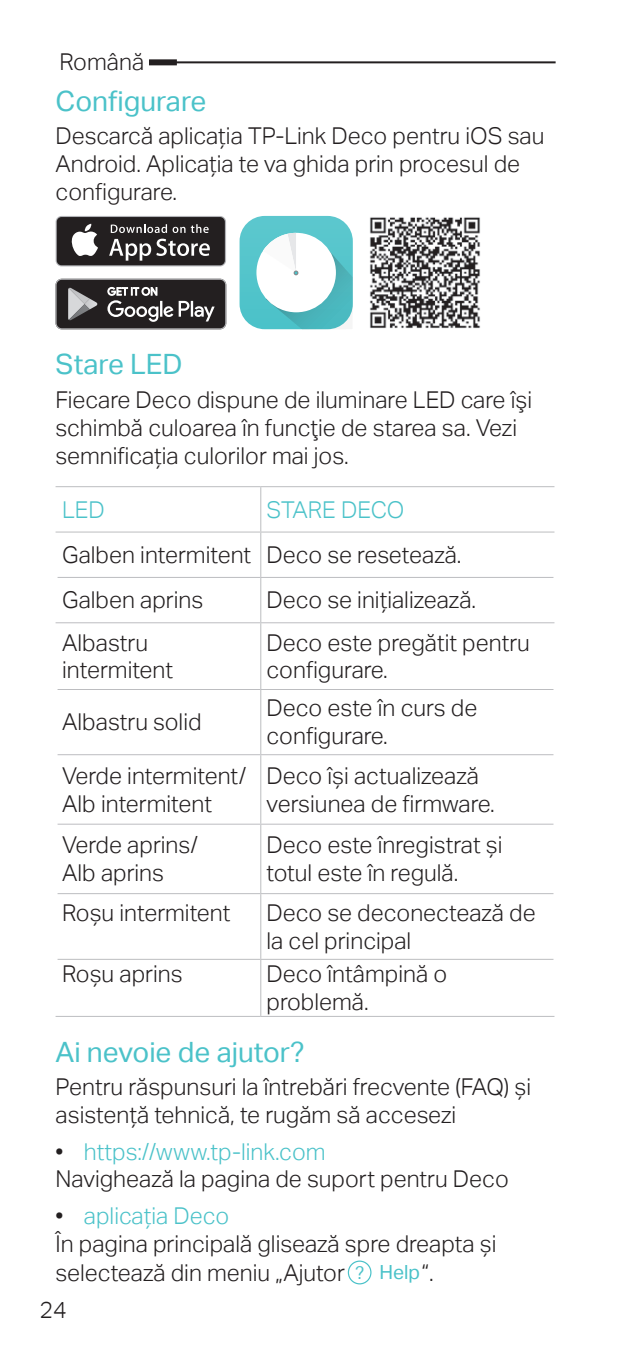
<style>
.page{position:relative;width:635px;height:1361px;background:#fff}
.page>*{position:absolute;margin:0;border:0;box-sizing:border-box;transform-origin:0 0}
.t1{font:28px "TP Link Aktiv Regular";color:#4bc2c9}
.t2{font:23.2px/28px "TP Link Aktiv Light";color:#231f20}
.t3{font:23.2px "TP Link Aktiv Light";color:#4bc2c9}
.s1{color:#4bc2c9}
.s2{font-family:"TP Link Aktiv Regular";font-size:17.6px;color:#4bc2c9}
.s3{font-family:"TP Link Aktiv Regular";font-size:19.6px;color:#4bc2c9}
</style>
<div class="page">
<svg style="left:56px;top:216px;width:170px;height:50px"></svg>
<div style="left:57px;top:217px;width:168px;height:48px;background:#231f20;border-radius:5px"></div>
<svg style="left:71px;top:224px;width:27px;height:32px"></svg>
<svg style="left:109px;top:239px;width:101px;height:22px"></svg>
<svg style="left:111px;top:224px;width:56px;height:9px"></svg>
<svg style="left:173px;top:224px;width:36px;height:9px"></svg>
<svg style="left:56px;top:279px;width:170px;height:50px;background:#4a4748"></svg>
<svg style="left:240px;top:216px;width:113px;height:113px"></svg>
<img style="left:370px;top:217px;width:110px;height:112px">
<hr style="left:261px;top:486px;width:293px;height:1px;background:#bcbdc0">
<hr style="left:261px;top:531px;width:293px;height:2px;background:#bcbdc0">
<hr style="left:261px;top:577px;width:292px;height:1px;background:#bcbdc0">
<hr style="left:261px;top:689px;width:292px;height:1px;background:#bcbdc0">
<hr style="left:261px;top:754px;width:292px;height:1px;background:#bcbdc0">
<hr style="left:261px;top:823px;width:292px;height:2px;background:#bcbdc0">
<hr style="left:261px;top:893px;width:292px;height:1px;background:#bcbdc0">
<hr style="left:261px;top:958px;width:292px;height:2px;background:#bcbdc0">
<hr style="left:261px;top:1015px;width:293px;height:2px;background:#bcbdc0">
<hr style="left:56px;top:486px;width:205px;height:1px;background:#bcbdc0">
<hr style="left:260px;top:487px;width:1px;height:44px;background:#bcbdc0">
<hr style="left:56px;top:531px;width:205px;height:2px;background:#bcbdc0">
<hr style="left:260px;top:532px;width:1px;height:45px;background:#bcbdc0">
<hr style="left:58px;top:577px;width:203px;height:1px;background:#bcbdc0">
<hr style="left:260px;top:578px;width:1px;height:44px;background:#bcbdc0">
<hr style="left:260px;top:623px;width:1px;height:66px;background:#bcbdc0">
<hr style="left:58px;top:689px;width:203px;height:1px;background:#bcbdc0">
<hr style="left:260px;top:690px;width:1px;height:64px;background:#bcbdc0">
<hr style="left:58px;top:754px;width:203px;height:1px;background:#bcbdc0">
<hr style="left:260px;top:755px;width:1px;height:68px;background:#bcbdc0">
<hr style="left:58px;top:823px;width:203px;height:2px;background:#bcbdc0">
<hr style="left:260px;top:824px;width:1px;height:69px;background:#bcbdc0">
<hr style="left:58px;top:893px;width:203px;height:1px;background:#bcbdc0">
<hr style="left:260px;top:894px;width:1px;height:65px;background:#bcbdc0">
<hr style="left:58px;top:958px;width:203px;height:2px;background:#bcbdc0">
<hr style="left:260px;top:960px;width:1px;height:56px;background:#bcbdc0">
<hr style="left:56px;top:1015px;width:205px;height:2px;background:#bcbdc0">
<hr style="left:56px;top:622px;width:205px;height:1px;background:#bcbdc0">
<hr style="left:261px;top:622px;width:293px;height:1px;background:#bcbdc0">
<div style="left:348px;top:1260px;width:23px;height:24px;border:1px solid #4bc2c9;border-radius:50%"></div>
<hr style="left:152px;top:61px;width:404px;height:2px;background:#231f20">
<div style="left:149px;top:59px;width:28px;height:6px;background:#231f20"></div>
<p class="t2" style="left:60px;top:48px;width:86px">Română</p>
<p class="t1" style="left:56px;top:85px;width:152px">Configurare</p>
<p class="t2" style="left:56px;top:122px;width:490px">Descarcă aplicația TP-Link Deco pentru iOS sau<br>Android. Aplicația te va ghida prin procesul de configurare.</p>
<p class="t1" style="left:56px;top:348px;width:129px">Stare LED</p>
<p class="t2" style="left:56px;top:386px;width:478px">Fiecare Deco dispune de iluminare LED care îşi schimbă culoarea în funcţie de starea sa. Vezi semnificația culorilor mai jos.</p>
<p class="t3" style="left:62px;top:496px;width:44px">LED</p>
<p class="t3" style="left:266px;top:496px;width:140px">STARE DECO</p>
<p class="t2" style="left:62px;top:532px;width:401px;line-height:45.2px">Galben intermitent Deco se resetează.<br>Galben aprins</p>
<p class="t2" style="left:266px;top:586px;width:211px">Deco se inițializează.</p>
<p class="t2" style="left:62px;top:628px;width:112px">Albastru intermitent</p>
<p class="t2" style="left:266px;top:628px;width:265px">Deco este pregătit pentru configurare.</p>
<p class="t2" style="left:62px;top:708px;width:141px">Albastru solid</p>
<p class="t2" style="left:266px;top:694px;width:212px">Deco este în curs de configurare.</p>
<p class="t2" style="left:62px;top:762px;width:185px">Verde intermitent/<br>Alb intermitent</p>
<p class="t2" style="left:266px;top:762px;width:230px">Deco își actualizează versiunea de firmware.</p>
<p class="t2" style="left:62px;top:831px;width:137px">Verde aprins/<br>Alb aprins</p>
<p class="t2" style="left:266px;top:831px;width:238px">Deco este înregistrat și totul este în regulă.</p>
<p class="t2" style="left:62px;top:899px;width:170px">Roșu intermitent</p>
<p class="t2" style="left:266px;top:899px;width:271px">Deco se deconectează de la cel principal</p>
<p class="t2" style="left:62px;top:960px;width:122px">Roșu aprins</p>
<p class="t2" style="left:266px;top:960px;width:182px">Deco întâmpină o problemă.</p>
<p class="t1" style="left:56px;top:1036px;width:251px">Ai nevoie de ajutor?</p>
<p class="t2" style="left:56px;top:1073px;width:477px">Pentru răspunsuri la întrebări frecvente (FAQ) și asistență tehnică, te rugăm să accesezi</p>
<p class="t2" style="left:56px;top:1137px;width:455px">• <span class="s1">https://www.tp-link.com<br></span>Navighează la pagina de suport pentru Deco</p>
<p class="t2" style="left:56px;top:1201px;width:442px">• <span class="s1">aplicația Deco<br></span>În pagina principală glisează spre dreapta și selectează din meniu „Ajutor <span class="s2">?</span> <span class="s3">Help</span>“.</p>
<p class="t2" style="left:39px;top:1296px;width:29px">24</p>
</div>
